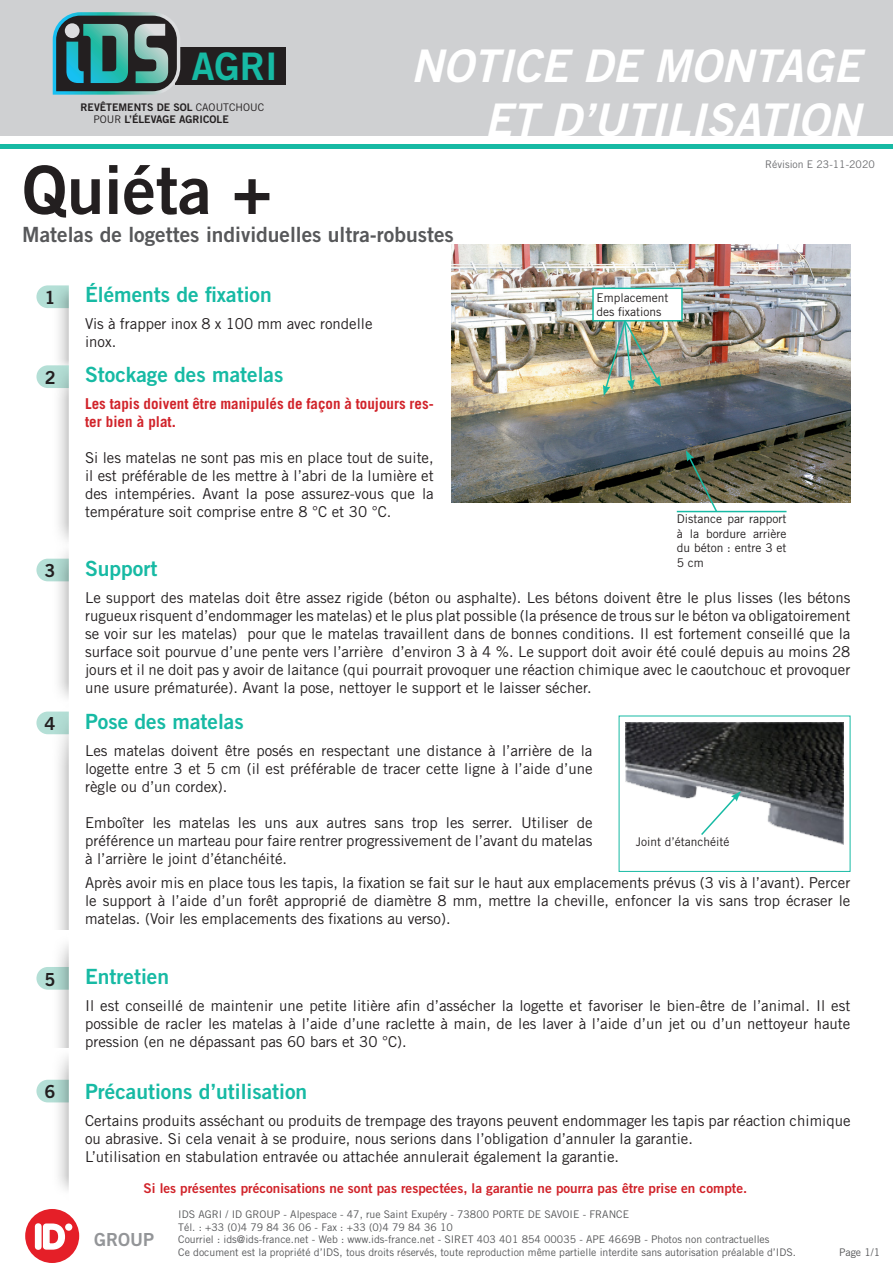
<style>
.page{position:relative;width:893px;height:1263px;background:#fff}
.page>*{position:absolute;margin:0;border:0;box-sizing:border-box;transform-origin:0 0}
.t1{font:66.75px "Trade Gothic Bold Two";color:#231f20}
.t2{font:italic 45px/54px "Trade Gothic Bold Two";color:#fff;text-align:right}
.t3{font:37.95px "Trade Gothic Bold Two";color:#17baa4}
.t4{font:21px "Trade Gothic Bold Two";color:#17baa4}
.t5{font:21px "Trade Gothic Bold Two";color:#57585a}
.t6{font:18px "Trade Gothic Bold Two";color:#231f20}
.t7{font:18px "Trade Gothic Bold Two";color:#939598}
.t8{font:15px/18px "Trade Gothic";color:#231f20;text-align:justify}
.t9{font:700 15px/18px "Trade Gothic";color:#d1232a}
.t10{font:13.5px "Trade Gothic Bold Two";color:#d1232a}
.t11{font:12px/14.4px "Trade Gothic";color:#231f20;text-align:justify}
.t12{font:10.5px/12.6px "Trade Gothic";color:#57585a}
.t13{font:10.5px/12.6px "Trade Gothic Bold Two";color:#231f20}
.t14{font:10.5px "Trade Gothic";color:#6c6d70}
.s1{font-family:"Trade Gothic"}
</style>
<div class="page">
<div style="left:25px;top:1209px;width:54px;height:54px;background:#e51f28;border-radius:50%"></div>
<svg style="left:34px;top:1223px;width:32px;height:27px"></svg>
<div style="left:65px;top:1223px;width:7px;height:8px;background:#fff;border-radius:50%"></div>
<div style="left:0;top:0;width:893px;height:136px;background:#cfd0d2"></div>
<div style="left:175px;top:47px;width:111px;height:38px;background:#231f20"></div>
<svg style="left:53px;top:12px;width:127px;height:83px;background:#467575"></svg>
<div style="left:65px;top:23px;width:15px;height:15px;background:#dcdddf;border-radius:50%"></div>
<hr style="left:0;top:144px;width:893px;height:4px;background:#17baa4">
<img style="left:451px;top:244px;width:399px;height:259px">
<svg style="left:36px;top:285px;width:17px;height:23px"></svg>
<img style="left:53px;top:285px;width:16px;height:68px">
<svg style="left:36px;top:365px;width:17px;height:23px"></svg>
<svg style="left:36px;top:559px;width:17px;height:22px"></svg>
<svg style="left:36px;top:711px;width:17px;height:23px"></svg>
<img style="left:53px;top:353px;width:16px;height:182px">
<img style="left:53px;top:535px;width:16px;height:160px">
<img style="left:53px;top:695px;width:16px;height:347px">
<img style="left:626px;top:723px;width:217px;height:121px">
<div style="left:619px;top:716px;width:231px;height:156px;border:1px solid #17baa4"></div>
<hr style="left:677px;top:511px;width:109px;height:1px;background:#17baa4">
<img style="left:603px;top:321px;width:58px;height:75px">
<svg style="left:686px;top:450px;width:33px;height:63px;background:#697361"></svg>
<svg style="left:699px;top:791px;width:42px;height:46px"></svg>
<div style="left:592px;top:288px;width:91px;height:33px;background:#fff;border:2px solid #17baa4"></div>
<svg style="left:36px;top:967px;width:33px;height:23px"></svg>
<svg style="left:36px;top:1080px;width:17px;height:22px"></svg>
<img style="left:53px;top:1042px;width:16px;height:148px">
<h3 class="t3" style="left:191px;top:43px;width:88px">AGRI</h3>
<p class="t13" style="left:93px;top:101px;width:172px;text-indent:-13px">REVÊTEMENTS DE SOL <span class="s1">CAOUTCHOUC<br>POUR</span> L’ÉLEVAGE AGRICOLE</p>
<h1 class="t1" style="left:22px;top:149px;width:251px">Quiéta +</h1>
<h2 class="t2" style="left:411px;top:39px;width:451px">NOTICE DE MONTAGE<br>ET D’UTILISATION</h2>
<p class="t14" style="left:765px;top:158px;width:111px">Révision E 23-11-2020</p>
<h3 class="t5" style="left:22px;top:221px;width:433px">Matelas de logettes individuelles ultra-robustes</h3>
<p class="t6" style="left:45px;top:286px;width:12px">1</p>
<p class="t4" style="left:85px;top:282px;width:188px">Éléments de fixation</p>
<p class="t8" style="left:85px;top:315px;width:289px">Vis à frapper inox 8 x 100 mm avec rondelle inox.</p>
<p class="t11" style="left:597px;top:290px;width:73px">Emplacement</p>
<p class="t11" style="left:597px;top:305px;width:66px">des fixations</p>
<p class="t6" style="left:45px;top:366px;width:12px">2</p>
<p class="t6" style="left:45px;top:560px;width:12px">3</p>
<p class="t4" style="left:85px;top:362px;width:200px">Stockage des matelas</p>
<p class="t9" style="left:85px;top:395px;width:350px">Les tapis doivent être manipulés de façon à toujours res&shy;ter bien à plat.</p>
<p class="t8" style="left:85px;top:449px;width:350px">Si les matelas ne sont pas mis en place tout de suite, il est préférable de les mettre à l’abri de la lumière et des intempéries. Avant la pose assurez-vous que la température soit comprise entre 8 °C et 30 °C.</p>
<p class="t11" style="left:677px;top:512px;width:111px">Distance par rapport à la bordure arrière du béton : entre 3 et 5 cm</p>
<p class="t4" style="left:85px;top:555px;width:74px">Support</p>
<p class="t8" style="left:85px;top:588px;width:767px">Le support des matelas doit être assez rigide (béton ou asphalte). Les bétons doivent être le plus lisses (les bétons rugueux risquent d’endommager les matelas) et le plus plat possible (la présence de trous sur le béton va obligatoirement se voir sur les matelas) pour que le matelas travaillent dans de bonnes conditions. Il est fortement conseillé que la surface soit pourvue d’une pente vers l’arrière d’environ 3 à 4 %. Le support doit avoir été coulé depuis au moins 28 jours et il ne doit pas y avoir de laitance (qui pourrait provoquer une réaction chimique avec le caoutchouc et provoquer une usure prématurée). Avant la pose, nettoyer le support et le laisser sécher.</p>
<p class="t6" style="left:45px;top:713px;width:12px">4</p>
<p class="t4" style="left:85px;top:708px;width:160px">Pose des matelas</p>
<p class="t8" style="left:85px;top:741px;width:509px">Les matelas doivent être posés en respectant une distance à l’arrière de la logette entre 3 et 5 cm (il est préférable de tracer cette ligne à l’aide d’une règle ou d’un cordex).</p>
<p class="t8" style="left:85px;top:813px;width:509px">Emboîter les matelas les uns aux autres sans trop les serrer. Utiliser de préférence un marteau pour faire rentrer progressivement de l’avant du matelas à l’arrière le joint d’étanchéité.</p>
<p class="t11" style="left:636px;top:835px;width:95px">Joint d’étanchéité</p>
<p class="t8" style="left:85px;top:874px;width:767px">Après avoir mis en place tous les tapis, la fixation se fait sur le haut aux emplacements prévus (3 vis à l’avant). Percer le support à l’aide d’un forêt approprié de diamètre 8 mm, mettre la cheville, enfoncer la vis sans trop écraser le matelas. (Voir les emplacements des fixations au verso).</p>
<p class="t6" style="left:45px;top:968px;width:12px">5</p>
<p class="t6" style="left:45px;top:1081px;width:12px">6</p>
<p class="t4" style="left:85px;top:963px;width:85px">Entretien</p>
<p class="t8" style="left:85px;top:996px;width:767px">Il est conseillé de maintenir une petite litière afin d’assécher la logette et favoriser le bien-être de l’animal. Il est possible de racler les matelas à l’aide d’une raclette à main, de les laver à l’aide d’un jet ou d’un nettoyeur haute pression (en ne dépassant pas 60 bars et 30 °C).</p>
<p class="t4" style="left:85px;top:1079px;width:224px">Précautions d’utilisation</p>
<p class="t8" style="left:85px;top:1112px;width:767px">Certains produits asséchant ou produits de trempage des trayons peuvent endommager les tapis par réaction chimique ou abrasive. Si cela venait à se produire, nous serions dans l’obligation d’annuler la garantie.</p>
<p class="t8" style="left:85px;top:1148px;width:536px">L’utilisation en stabulation entravée ou attachée annulerait également la garantie.</p>
<p class="t10" style="left:144px;top:1180px;width:605px">Si les présentes préconisations ne sont pas respectées, la garantie ne pourra pas être prise en compte.</p>
<p class="t7" style="left:94px;top:1228px;width:62px">GROUP</p>
<p class="t12" style="left:178px;top:1208px;width:619px">IDS AGRI / ID GROUP - Alpespace - 47, rue Saint Exupéry - 73800 PORTE DE SAVOIE - FRANCE<br>Tél. : +33 (0)4 79 84 36 06 - Fax : +33 (0)4 79 84 36 10<br>Courriel : ids@ids-france.net - Web : www.ids-france.net - SIRET 403 401 854 00035 - APE 4669B - Photos non contractuelles<br>Ce document est la propriété d’IDS, tous droits réservés, toute reproduction même partielle interdite sans autorisation préalable d’IDS.</p>
<p class="t12" style="left:839px;top:1246px;width:43px">Page 1/1</p>
</div>
